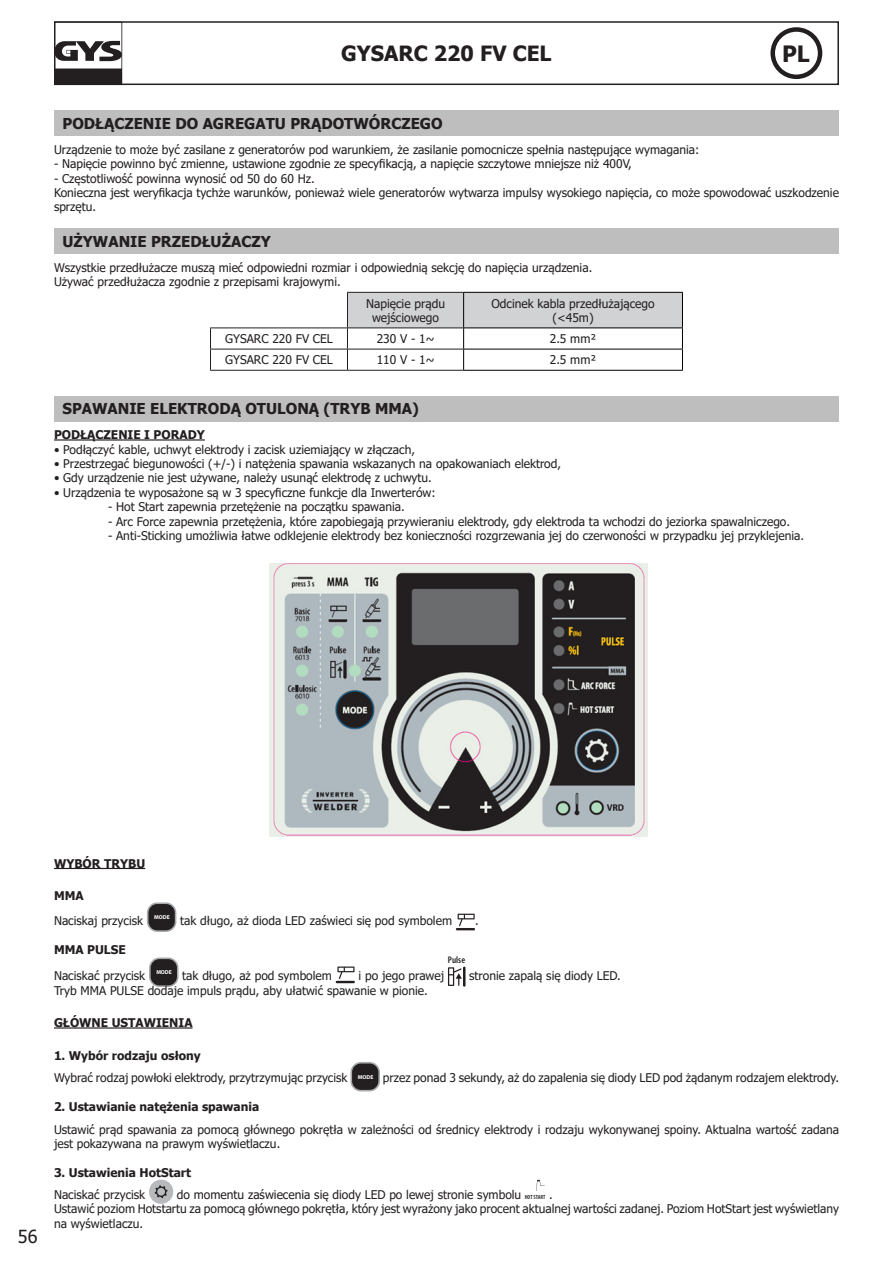
<style>
.page{position:relative;width:893px;height:1263px;background:#fff}
.page>*{position:absolute;margin:0;border:0;box-sizing:border-box;transform-origin:0 0}
.t1{font:700 22.5px "Tahoma";color:#231f20}
.t2{font:700 21px "Tahoma";color:#231f20}
.t3{font:18px "Tahoma";color:#231f20}
.t4{font:700 15px "Tahoma";color:#231f20}
.t5{font:12px/14.4px "Tahoma";color:#231f20}
.t6{font:700 12px "Tahoma";color:#231f20}
.t7{font:600 condensed 9.6px "Myriad Pro";color:#231f20}
.t8{font:700 5.7px "Myriad Pro";color:#fff}
.s1{font-family:"Myriad Pro";font-weight:600;font-stretch:condensed;font-size:6px}
</style>
<div class="page">
<div style="left:54px;top:21px;width:785px;height:64px;border:2px solid #231f20"></div>
<div style="left:770px;top:27px;width:52px;height:52px;border:4px solid #231f20;border-radius:50%"></div>
<svg style="left:54px;top:22px;width:68px;height:63px"></svg>
<hr style="left:54px;top:439px;width:151px;height:2px;background:#231f20">
<hr style="left:54px;top:868px;width:91px;height:1px;background:#231f20">
<hr style="left:54px;top:1027px;width:139px;height:1px;background:#231f20">
<div style="left:54px;top:111px;width:784px;height:25px;background:#bebebe"></div>
<div style="left:54px;top:228px;width:784px;height:26px;background:#bebebe"></div>
<hr style="left:210px;top:327px;width:137px;height:1px;background:#231f20">
<hr style="left:210px;top:349px;width:137px;height:1px;background:#231f20">
<svg style="left:210px;top:328px;width:1px;height:42px"></svg>
<hr style="left:210px;top:370px;width:137px;height:1px;background:#231f20">
<hr style="left:347px;top:370px;width:116px;height:1px;background:#231f20">
<svg style="left:347px;top:292px;width:336px;height:78px"></svg>
<hr style="left:463px;top:370px;width:220px;height:1px;background:#000">
<div style="left:54px;top:396px;width:784px;height:25px;background:#bebebe"></div>
<img style="left:270px;top:563px;width:377px;height:273px">
<div style="left:148px;top:903px;width:28px;height:28px;background:#231f20;border-radius:9px"></div>
<div style="left:147px;top:902px;width:29px;height:30px;border:2px solid #a9aaae;border-radius:10px"></div>
<svg style="left:456px;top:914px;width:19px;height:16px"></svg>
<div style="left:150px;top:958px;width:28px;height:28px;background:#231f20;border-radius:9px"></div>
<div style="left:149px;top:957px;width:30px;height:30px;border:2px solid #a9aaae;border-radius:10px"></div>
<svg style="left:336px;top:966px;width:19px;height:17px"></svg>
<svg style="left:448px;top:967px;width:14px;height:19px"></svg>
<hr style="left:463px;top:966px;width:2px;height:21px;background:#231f20">
<div style="left:351px;top:1063px;width:28px;height:28px;background:#231f20;border-radius:9px"></div>
<div style="left:350px;top:1062px;width:30px;height:29px;border:2px solid #a9aaae;border-radius:10px"></div>
<svg style="left:149px;top:1179px;width:25px;height:25px"></svg>
<svg style="left:536px;top:1180px;width:9px;height:11px"></svg>
<h2 class="t2" style="left:341px;top:39px;width:212px">GYSARC 220 FV CEL</h2>
<h1 class="t1" style="left:782px;top:38px;width:29px">PL</h1>
<p class="t4" style="left:63px;top:113px;width:382px">PODŁĄCZENIE DO AGREGATU PRĄDOTWÓRCZEGO</p>
<p class="t5" style="left:54px;top:143px;width:647px">Urządzenie to może być zasilane z generatorów pod warunkiem, że zasilanie pomocnicze spełnia następujące wymagania:</p>
<p class="t5" style="left:54px;top:157px;width:579px">- Napięcie powinno być zmienne, ustawione zgodnie ze specyfikacją, a napięcie szczytowe mniejsze niż 400V,</p>
<p class="t5" style="left:54px;top:172px;width:262px">- Częstotliwość powinna wynosić od 50 do 60 Hz.</p>
<p class="t5" style="left:54px;top:186px;width:786px">Konieczna jest weryfikacja tychże warunków, ponieważ wiele generatorów wytwarza impulsy wysokiego napięcia, co może spowodować uszkodzenie sprzętu.</p>
<p class="t4" style="left:63px;top:231px;width:210px">UŻYWANIE PRZEDŁUŻACZY</p>
<p class="t5" style="left:54px;top:261px;width:540px">Wszystkie przedłużacze muszą mieć odpowiedni rozmiar i odpowiednią sekcję do napięcia urządzenia.</p>
<p class="t5" style="left:54px;top:275px;width:288px">Używać przedłużacza zgodnie z przepisami krajowymi.</p>
<p class="t5" style="left:366px;top:297px;width:80px;text-align:center">Napięcie prądu wejściowego</p>
<p class="t5" style="left:491px;top:297px;width:165px;text-align:center">Odcinek kabla przedłużającego (&lt;45m)</p>
<p class="t5" style="left:225px;top:332px;width:109px">GYSARC 220 FV CEL</p>
<p class="t5" style="left:377px;top:332px;width:59px">230 V - 1~</p>
<p class="t5" style="left:550px;top:332px;width:48px">2.5 mm²</p>
<p class="t5" style="left:225px;top:353px;width:109px">GYSARC 220 FV CEL</p>
<p class="t5" style="left:377px;top:353px;width:59px">110 V - 1~</p>
<p class="t5" style="left:550px;top:353px;width:48px">2.5 mm²</p>
<p class="t4" style="left:63px;top:398px;width:358px">SPAWANIE ELEKTRODĄ OTULONĄ (TRYB MMA)</p>
<p class="t6" style="left:54px;top:426px;width:152px">PODŁĄCZENIE I PORADY</p>
<p class="t5" style="left:54px;top:443px;width:363px">• Podłączyć kable, uchwyt elektrody i zacisk uziemiający w złączach,</p>
<p class="t5" style="left:54px;top:457px;width:509px">• Przestrzegać biegunowości (+/-) i natężenia spawania wskazanych na opakowaniach elektrod,</p>
<p class="t5" style="left:54px;top:471px;width:379px">• Gdy urządzenie nie jest używane, należy usunąć elektrodę z uchwytu.</p>
<p class="t5" style="left:54px;top:486px;width:383px">• Urządzenia te wyposażone są w 3 specyficzne funkcje dla Inwerterów:</p>
<p class="t5" style="left:108px;top:500px;width:298px">- Hot Start zapewnia przetężenie na początku spawania.</p>
<p class="t5" style="left:108px;top:515px;width:683px">- Arc Force zapewnia przetężenia, które zapobiegają przywieraniu elektrody, gdy elektroda ta wchodzi do jeziorka spawalniczego.</p>
<p class="t5" style="left:108px;top:529px;width:698px">- Anti-Sticking umożliwia łatwe odklejenie elektrody bez konieczności rozgrzewania jej do czerwoności w przypadku jej przyklejenia.</p>
<h3 class="t3" style="left:18px;top:1224px;width:21px">56</h3>
<p class="t6" style="left:54px;top:855px;width:93px">WYBÓR TRYBU</p>
<p class="t6" style="left:54px;top:887px;width:31px">MMA</p>
<p class="t5" style="left:54px;top:914px;width:91px">Naciskaj przycisk</p>
<p class="t8" style="left:154px;top:914px;width:17px">MODE</p>
<p class="t5" style="left:180px;top:914px;width:273px">tak długo, aż dioda LED zaświeci się pod symbolem</p>
<p class="t5" style="left:475px;top:914px;width:5px">.</p>
<p class="t6" style="left:54px;top:941px;width:73px">MMA PULSE</p>
<p class="t5" style="left:54px;top:969px;width:93px">Naciskać przycisk</p>
<p class="t8" style="left:156px;top:969px;width:17px">MODE</p>
<p class="t5" style="left:182px;top:969px;width:151px">tak długo, aż pod symbolem</p>
<p class="t5" style="left:359px;top:969px;width:87px">i po jego prawej</p>
<p class="t7" style="left:448px;top:954px;width:19px">Pulse</p>
<p class="t5" style="left:469px;top:969px;width:153px">stronie zapalą się diody LED.</p>
<p class="t5" style="left:54px;top:984px;width:375px">Tryb MMA PULSE dodaje impuls prądu, aby ułatwić spawanie w pionie.</p>
<p class="t6" style="left:54px;top:1014px;width:140px">GŁÓWNE USTAWIENIA</p>
<p class="t6" style="left:54px;top:1047px;width:148px">1. Wybór rodzaju osłony</p>
<p class="t5" style="left:54px;top:1071px;width:786px">Wybrać rodzaj powłoki elektrody, przytrzymując przycisk <sup>MODE</sup> przez ponad 3 sekundy, aż do zapalenia się diody LED pod żądanym rodzajem elektrody.</p>
<p class="t6" style="left:54px;top:1098px;width:207px">2. Ustawianie natężenia spawania</p>
<p class="t5" style="left:54px;top:1123px;width:786px">Ustawić prąd spawania za pomocą głównego pokrętła w zależności od średnicy elektrody i rodzaju wykonywanej spoiny. Aktualna wartość zadana jest pokazywana na prawym wyświetlaczu.</p>
<p class="t6" style="left:54px;top:1164px;width:139px">3. Ustawienia HotStart</p>
<p class="t5" style="left:54px;top:1188px;width:93px">Naciskać przycisk</p>
<p class="t5" style="left:177px;top:1188px;width:377px">do momentu zaświecenia się diody LED po lewej stronie symbolu <span class="s1">HOT START</span> .</p>
<p class="t5" style="left:54px;top:1202px;width:786px">Ustawić poziom Hotstartu za pomocą głównego pokrętła, który jest wyrażony jako procent aktualnej wartości zadanej. Poziom HotStart jest wyświetlany na wyświetlaczu.</p>
</div>
